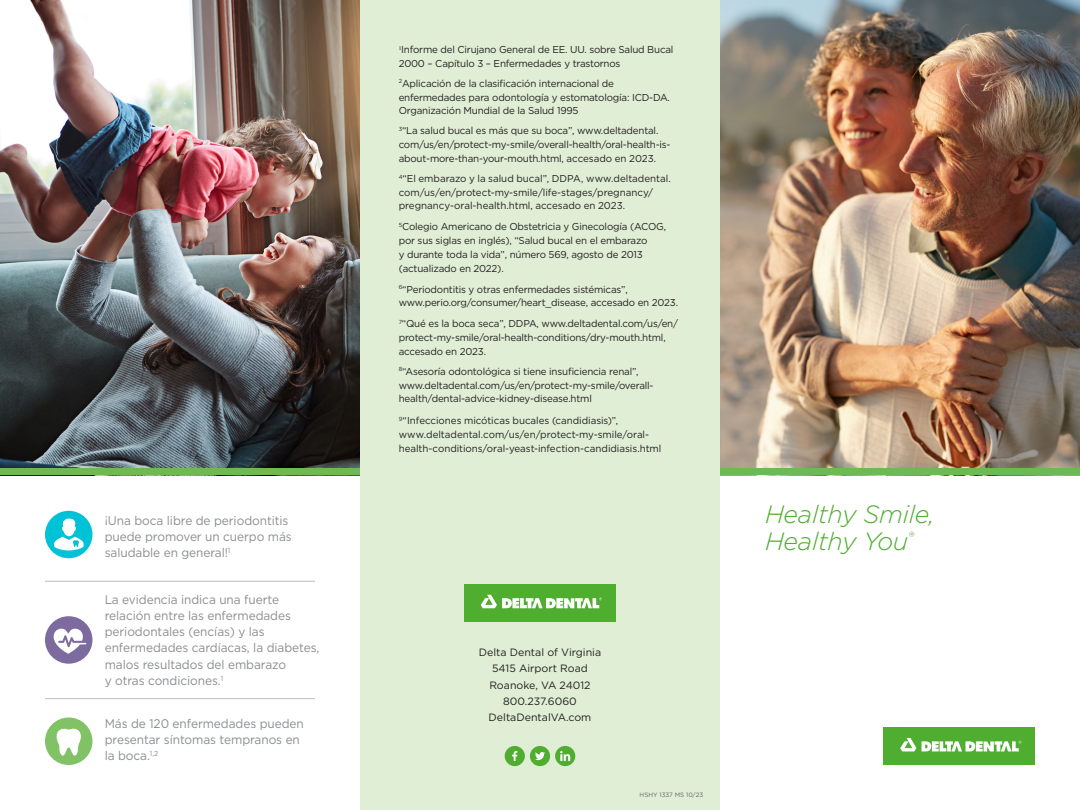
<style>
.page{position:relative;width:1080px;height:810px;background:#fff}
.page>*{position:absolute;margin:0;border:0;box-sizing:border-box;transform-origin:0 0}
.t1{font:italic 300 25px/27.5px "Gotham";letter-spacing:-.01em;color:#4fad2f}
.Body{font:12.5px/16.2px "Gotham";letter-spacing:-.005em;color:#8a8c8f;scale:.95 1}
.t2{font:10.62px "Gotham";color:#231f20}
.Subheads{font:10px/13.8px "Gotham";letter-spacing:-.02em;color:#231f20}
.Sources{font:10px/13.8px "Gotham";letter-spacing:-.005em;color:#231f20}
.t3{font:6.25px "Gotham";color:#636366}
</style>
<div class="page">
<div style="left:45px;top:511px;width:47px;height:47px;background:#00c2d6;border-radius:50%"></div>
<svg style="left:54px;top:519px;width:30px;height:31px"></svg>
<div style="left:360px;top:0;width:360px;height:810px;background:#e0eed5"></div>
<div style="left:884px;top:728px;width:151px;height:37px;background:#4fad2f"></div>
<svg style="left:900px;top:738px;width:16px;height:13px"></svg>
<svg style="left:922px;top:741px;width:99px;height:11px"></svg>
<div style="left:464px;top:585px;width:152px;height:37px;background:#4fad2f"></div>
<svg style="left:481px;top:595px;width:121px;height:13px"></svg>
<svg style="left:505px;top:746px;width:70px;height:20px"></svg>
<img style="left:720px;top:0;width:360px;height:468px">
<img style="left:0;top:0;width:360px;height:468px">
<div style="left:720px;top:468px;width:360px;height:7px;background:#6eb951"></div>
<div style="left:0;top:468px;width:360px;height:7px;background:#6eb951"></div>
<hr style="left:45px;top:698px;width:270px;height:1px;background:#bcbdc0">
<hr style="left:45px;top:581px;width:270px;height:1px;background:#bcbdc0">
<div style="left:45px;top:718px;width:47px;height:47px;background:#81c266;border-radius:50%"></div>
<svg style="left:56px;top:728px;width:25px;height:28px"></svg>
<div style="left:45px;top:616px;width:47px;height:48px;background:#7d6a9f;border-radius:50%"></div>
<svg style="left:54px;top:628px;width:32px;height:26px"></svg>
<p class="Subheads" style="left:399px;top:42px;width:276px"><sup>1</sup>Informe del Cirujano General de EE. UU. sobre Salud Bucal<br>2000 – Capítulo 3 – Enfermedades y trastornos</p>
<p class="Subheads" style="left:399px;top:76px;width:273px"><sup>2</sup>Aplicación de la clasificación internacional de enfermedades para odontología y estomatología: ICD-DA.<br>Organización Mundial de la Salud 1995</p>
<p class="Subheads" style="left:399px;top:124px;width:273px"><sup>3</sup>“La salud bucal es más que su boca”, www.deltadental. com/us/en/protect-my-smile/overall-health/oral-health-is&shy;about-more-than-your-mouth.html, accesado en 2023.</p>
<p class="Subheads" style="left:399px;top:171px;width:274px"><sup>4</sup>“El embarazo y la salud bucal”, DDPA, www.deltadental. com/us/en/protect-my-smile/life-stages/pregnancy/ pregnancy-oral-health.html, accesado en 2023.</p>
<p class="Subheads" style="left:399px;top:220px;width:269px"><sup>5</sup>Colegio Americano de Obstetricia y Ginecología (ACOG, por sus siglas en inglés), “Salud bucal en el embarazo<br>y durante toda la vida”, número 569, agosto de 2013 (actualizado en 2022).</p>
<p class="Subheads" style="left:399px;top:282px;width:281px"><sup>6</sup>“Periodontitis y otras enfermedades sistémicas”, www.perio.org/consumer/heart_disease, accesado en 2023.</p>
<p class="Subheads" style="left:399px;top:317px;width:281px"><sup>7</sup>“Qué es la boca seca”, DDPA, www.deltadental.com/us/en/ protect-my-smile/oral-health-conditions/dry-mouth.html, accesado en 2023.</p>
<p class="Subheads" style="left:399px;top:364px;width:256px"><sup>8</sup>“Asesoría odontológica si tiene insuficiencia renal”, www.deltadental.com/us/en/protect-my-smile/overall&shy;health/dental-advice-kidney-disease.html</p>
<p class="Sources" style="left:399px;top:414px;width:264px"><sup>9</sup>“Infecciones micóticas bucales (candidiasis)”, www.deltadental.com/us/en/protect-my-smile/oral&shy;health-conditions/oral-yeast-infection-candidiasis.html</p>
<p class="Body" style="left:105px;top:512px;width:198px">¡Una boca libre de periodontitis puede promover un cuerpo más saludable en general!<sup>1</sup></p>
<p class="t1" style="left:765px;top:500px;width:171px">Healthy Smile,<br>Healthy You<sup>®</sup></p>
<p class="Body" style="left:105px;top:591px;width:228px">La evidencia indica una fuerte relación entre las enfermedades periodontales (encías) y las enfermedades cardíacas, la diabetes, malos resultados del embarazo<br>y otras condiciones.<sup>1</sup></p>
<p class="Body" style="left:105px;top:715px;width:211px">Más de 120 enfermedades pueden presentar síntomas tempranos en la boca.<sup>1,2</sup></p>
<p class="t2" style="left:479px;top:645px;width:124px">Delta Dental of Virginia</p>
<p class="t2" style="left:492px;top:662px;width:97px">5415 Airport Road</p>
<p class="t2" style="left:489px;top:678px;width:103px">Roanoke, VA 24012</p>
<p class="t2" style="left:503px;top:694px;width:75px">800.237.6060</p>
<p class="t2" style="left:489px;top:710px;width:104px">DeltaDentalVA.com</p>
<p class="t3" style="left:640px;top:791px;width:65px">HSHY 1337 MS 10/23</p>
</div>
